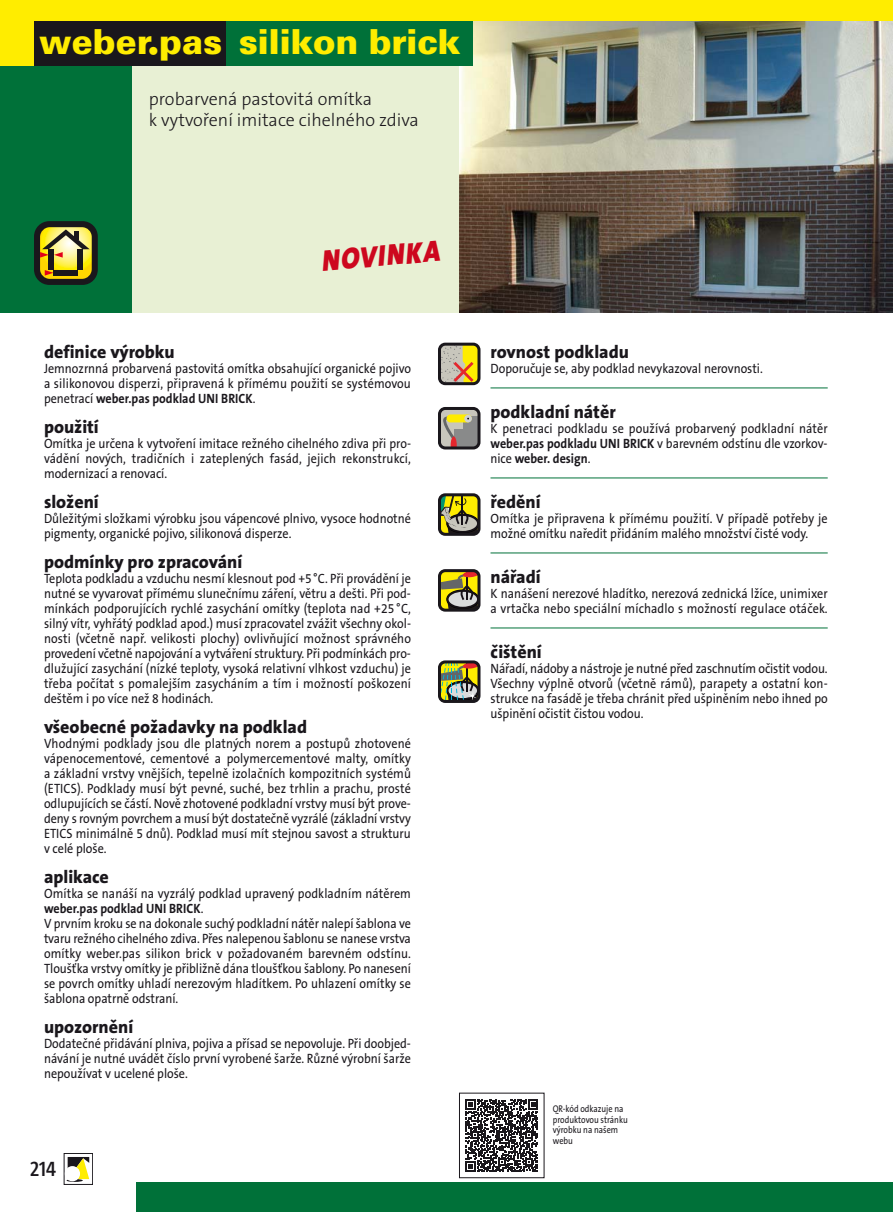
<style>
.page{position:relative;width:893px;height:1212px;background:#fff}
.page>*{position:absolute;margin:0;border:0;box-sizing:border-box;transform-origin:0 0}
.t1{font:900 34.5px "Univers CE";letter-spacing:-.015em;color:#ffed00}
.t2{font:italic 900 30px "The Sans CE B9";color:#cd071e;scale:.9 1}
.t3{font:600 21px "The Sans Cd CELF";color:#1a171c;scale:1.05 1}
.t4{font:800 18px "The Sans CE B8";color:#1a171c}
.t5{font:300 18px/21.6px "The Sans CE B3";color:#1a171c}
.t6{font:13.5px/15px "The Sans CE B5 Plain";color:#1a171c;text-align:justify;scale:.9 1}
.t7{font:9.75px/10.5px "The Sans CE B5 Plain";color:#1a171c;scale:.85 1}
.s1{font-family:"The Sans CE B7";font-weight:700}
</style>
<div class="page">
<div style="left:132px;top:66px;width:327px;height:247px;background:#e8f0d4"></div>
<div style="left:0;top:66px;width:132px;height:247px;background:#007139"></div>
<div style="left:0;top:0;width:893px;height:66px;background:#ffed00"></div>
<img style="left:459px;top:21px;width:434px;height:292px">
<svg style="left:465px;top:1099px;width:73px;height:73px"></svg>
<div style="left:459px;top:1093px;width:85px;height:85px;border:1px solid #1a171c"></div>
<div style="left:34px;top:221px;width:64px;height:64px;background:#1a171c;border-radius:15px"></div>
<svg style="left:40px;top:227px;width:52px;height:52px"></svg>
<div style="left:49px;top:249px;width:5px;height:21px;background:#1a171c"></div>
<div style="left:78px;top:249px;width:5px;height:21px;background:#1a171c"></div>
<div style="left:54px;top:270px;width:24px;height:5px;background:#1a171c"></div>
<svg style="left:40px;top:229px;width:50px;height:29px"></svg>
<svg style="left:45px;top:270px;width:8px;height:6px"></svg>
<svg style="left:66px;top:1157px;width:24px;height:25px"></svg>
<div style="left:64px;top:1153px;width:29px;height:32px;border:1px solid #1a171c"></div>
<svg style="left:68px;top:1157px;width:21px;height:22px"></svg>
<hr style="left:67px;top:1179px;width:16px;height:3px;background:#1a171c;border-radius:50%">
<div style="left:65px;top:1166px;width:15px;height:15px;background:#fff;border-radius:50%"></div>
<hr style="left:490px;top:388px;width:338px;height:1px;background:#007139">
<hr style="left:490px;top:478px;width:338px;height:1px;background:#007139">
<hr style="left:490px;top:553px;width:338px;height:1px;background:#007139">
<hr style="left:490px;top:628px;width:338px;height:1px;background:#007139">
<svg style="left:438px;top:660px;width:42px;height:43px;background:#82814c"></svg>
<svg style="left:438px;top:569px;width:42px;height:43px;background:#8c7f42"></svg>
<svg style="left:438px;top:407px;width:42px;height:42px;background:#8f8772"></svg>
<svg style="left:438px;top:343px;width:42px;height:42px;background:#ae995d"></svg>
<svg style="left:438px;top:493px;width:42px;height:43px;background:#89853b"></svg>
<div style="left:136px;top:1182px;width:757px;height:30px;background:#007139"></div>
<div style="left:35px;top:21px;width:192px;height:45px;background:#1a171c"></div>
<div style="left:226px;top:21px;width:247px;height:45px;background:#007139"></div>
<p class="t1" style="left:39px;top:30px;width:423px">weber<sub>•</sub>pas silikon brick</p>
<p class="t1" style="left:232px;top:30px;width:223px">silikon brick</p>
<p class="t5" style="left:149px;top:89px;width:271px">probarvená pastovitá omítka<br>k vytvoření imitace cihelného zdiva</p>
<p class="t2" style="left:321px;top:248px;width:133px;rotate:-5deg">NOVINKA</p>
<p class="t4" style="left:44px;top:344px;width:132px">definice výrobku</p>
<p class="t6" style="left:44px;top:362px;width:409px">Jemnozrnná probarvená pastovitá omítka obsahující organické pojivo a silikonovou disperzi, připravená k přímému použití se systémovou penetrací <span class="s1">weber.pas podklad UNI BRICK</span>.</p>
<p class="t4" style="left:44px;top:419px;width:56px">použití</p>
<p class="t6" style="left:44px;top:437px;width:409px">Omítka je určena k vytvoření imitace režného cihelného zdiva při pro&shy;vádění nových, tradičních i zateplených fasád, jejich rekonstrukcí, modernizací a renovací.</p>
<p class="t4" style="left:44px;top:494px;width:56px">složení</p>
<p class="t6" style="left:44px;top:512px;width:409px">Důležitými složkami výrobku jsou vápencové plnivo, vysoce hodnotné pigmenty, organické pojivo, silikonová disperze.</p>
<p class="t4" style="left:44px;top:554px;width:200px">podmínky pro zpracování</p>
<p class="t6" style="left:44px;top:572px;width:409px">Teplota podkladu a vzduchu nesmí klesnout pod +5 °C. Při provádění je nutné se vyvarovat přímému slunečnímu záření, větru a dešti. Při pod&shy;mínkách podporujících rychlé zasychání omítky (teplota nad +25 °C, silný vítr, vyhřátý podklad apod.) musí zpracovatel zvážit všechny okol&shy;nosti (včetně např. velikosti plochy) ovlivňující možnost správného provedení včetně napojování a vytváření struktury. Při podmínkách pro&shy;dlužující zasychání (nízké teploty, vysoká relativní vlhkost vzduchu) je třeba počítat s pomalejším zasycháním a tím i možností poškození deštěm i po více než 8 hodinách.</p>
<p class="t4" style="left:44px;top:719px;width:264px">všeobecné požadavky na podklad</p>
<p class="t6" style="left:44px;top:737px;width:409px">Vhodnými podklady jsou dle platných norem a postupů zhotovené vápenocementové, cementové a polymercementové malty, omítky a základní vrstvy vnějších, tepelně izolačních kompozitních systémů (ETICS). Podklady musí být pevné, suché, bez trhlin a prachu, prosté odlupujících se částí. Nově zhotovené podkladní vrstvy musí být prove&shy;deny s rovným povrchem a musí být dostatečně vyzrálé (základní vrstvy ETICS minimálně 5 dnů). Podklad musí mít stejnou savost a strukturu v celé ploše.</p>
<p class="t4" style="left:44px;top:869px;width:66px">aplikace</p>
<p class="t6" style="left:44px;top:887px;width:409px;text-align:left">Omítka se nanáší na vyzrálý podklad upravený podkladním nátěrem <span class="s1">weber.pas podklad UNI BRICK</span>.<br>V prvním kroku se na dokonale suchý podkladní nátěr nalepí šablona ve tvaru režného cihelného zdiva. Přes nalepenou šablonu se nanese vrstva omítky weber.pas silikon brick v požadovaném barevném odstínu.<br>Tloušťka vrstvy omítky je přibližně dána tloušťkou šablony. Po nanesení se povrch omítky uhladí nerezovým hladítkem. Po uhlazení omítky se šablona opatrně odstraní.</p>
<p class="t4" style="left:44px;top:1019px;width:91px">upozornění</p>
<p class="t6" style="left:44px;top:1037px;width:409px">Dodatečné přidávání plniva, pojiva a přísad se nepovoluje. Při doobjed&shy;návání je nutné uvádět číslo první vyrobené šarže. Různé výrobní šarže nepoužívat v ucelené ploše.</p>
<p class="t3" style="left:30px;top:1161px;width:26px">214</p>
<p class="t4" style="left:490px;top:344px;width:140px">rovnost podkladu</p>
<p class="t6" style="left:490px;top:362px;width:304px">Doporučuje se, aby podklad nevykazoval nerovnosti.</p>
<p class="t4" style="left:490px;top:404px;width:127px">podkladní nátěr</p>
<p class="t6" style="left:490px;top:422px;width:376px">K penetraci podkladu se používá probarvený podkladní nátěr <span class="s1">weber.pas podkladu UNI BRICK</span> v barevném odstínu dle vzorkov&shy;nice <span class="s1">weber. design</span>.</p>
<p class="t4" style="left:490px;top:494px;width:52px">ředění</p>
<p class="t6" style="left:490px;top:512px;width:376px">Omítka je připravena k přímému použití. V případě potřeby je možné omítku naředit přidáním malého množství čisté vody.</p>
<p class="t4" style="left:490px;top:569px;width:52px">nářadí</p>
<p class="t6" style="left:490px;top:587px;width:376px">K nanášení nerezové hladítko, nerezová zednická lžíce, unimixer a vrtačka nebo speciální míchadlo s možností regulace otáček.</p>
<p class="t4" style="left:490px;top:644px;width:53px">čištění</p>
<p class="t6" style="left:490px;top:662px;width:376px">Nářadí, nádoby a nástroje je nutné před zaschnutím očistit vodou.<br>Všechny výplně otvorů (včetně rámů), parapety a ostatní kon&shy;strukce na fasádě je třeba chránit před ušpiněním nebo ihned po ušpinění očistit čistou vodou.</p>
<p class="t7" style="left:553px;top:1104px;width:90px">QR-kód odkazuje na produktovou stránku výrobku na našem webu</p>
</div>
